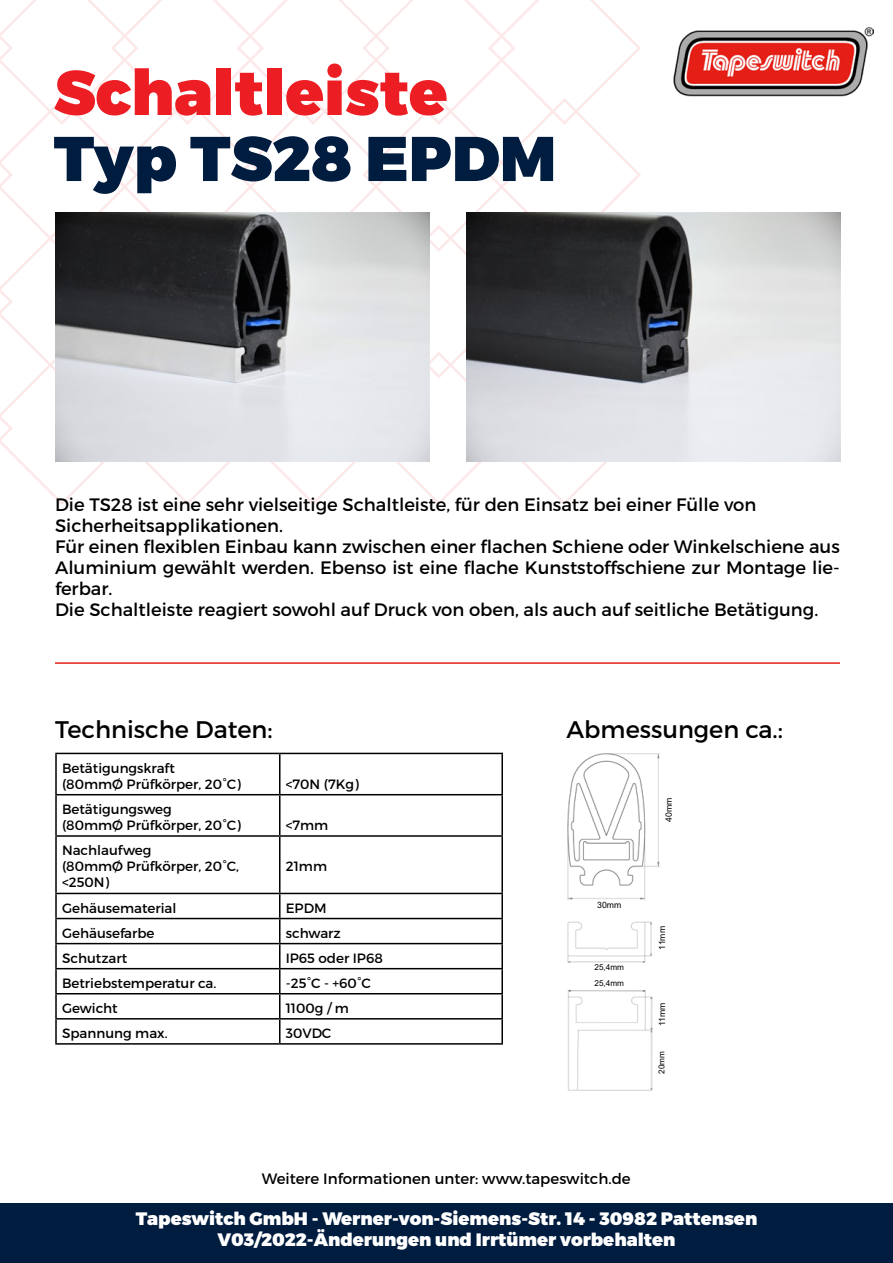
<style>
.page{position:relative;width:893px;height:1263px;background:#fff}
.page>*{position:absolute;margin:0;border:0;box-sizing:border-box;transform-origin:0 0}
.t1{font:900 63px "Montserrat";color:#ed1d24}
.t2{font:900 63px "Montserrat";color:#001c3f}
.t3{font:24px "Montserrat";color:#000}
.t4{font:18px/21px "Montserrat";color:#000}
.t5{font:900 18px/21.6px "Montserrat";color:#fff;text-align:center}
.t6{font:15px "Montserrat";color:#000}
.t7{font:13.5px/16.2px "Montserrat";color:#000}
.t8{font:8.7px "Arial";color:#000}
.t9{font:8.1px/16px "Arial";color:#000}
</style>
<div class="page">
<img style="left:673px;top:26px;width:201px;height:70px">
<svg style="left:0;top:0;width:643px;height:505px"></svg>
<div style="left:0;top:1203px;width:893px;height:60px;background:#001c3f"></div>
<img style="left:567px;top:753px;width:93px;height:147px">
<img style="left:567px;top:921px;width:85px;height:42px">
<img style="left:567px;top:989px;width:85px;height:102px">
<hr style="left:55px;top:753px;width:225px;height:1px;background:#000">
<hr style="left:55px;top:754px;width:2px;height:40px;background:#000">
<hr style="left:280px;top:753px;width:223px;height:1px;background:#000">
<hr style="left:279px;top:754px;width:1px;height:40px;background:#000">
<hr style="left:501px;top:754px;width:2px;height:40px;background:#000">
<hr style="left:55px;top:794px;width:225px;height:1px;background:#000">
<hr style="left:55px;top:795px;width:2px;height:40px;background:#000">
<hr style="left:280px;top:794px;width:223px;height:1px;background:#000">
<hr style="left:279px;top:795px;width:1px;height:40px;background:#000">
<hr style="left:501px;top:795px;width:2px;height:40px;background:#000">
<hr style="left:55px;top:835px;width:225px;height:2px;background:#000">
<hr style="left:55px;top:837px;width:2px;height:56px;background:#000">
<hr style="left:280px;top:835px;width:223px;height:2px;background:#000">
<hr style="left:279px;top:837px;width:1px;height:56px;background:#000">
<hr style="left:501px;top:837px;width:2px;height:56px;background:#000">
<hr style="left:55px;top:893px;width:225px;height:1px;background:#000">
<hr style="left:55px;top:894px;width:2px;height:24px;background:#000">
<hr style="left:280px;top:893px;width:223px;height:1px;background:#000">
<hr style="left:501px;top:894px;width:2px;height:24px;background:#000">
<hr style="left:55px;top:918px;width:225px;height:1px;background:#000">
<hr style="left:55px;top:919px;width:2px;height:24px;background:#000">
<hr style="left:280px;top:918px;width:223px;height:1px;background:#000">
<hr style="left:501px;top:919px;width:2px;height:24px;background:#000">
<hr style="left:55px;top:943px;width:225px;height:1px;background:#000">
<hr style="left:55px;top:944px;width:2px;height:24px;background:#000">
<hr style="left:280px;top:943px;width:223px;height:1px;background:#000">
<hr style="left:501px;top:944px;width:2px;height:24px;background:#000">
<hr style="left:55px;top:968px;width:225px;height:1px;background:#000">
<hr style="left:55px;top:969px;width:2px;height:24px;background:#000">
<hr style="left:280px;top:968px;width:223px;height:1px;background:#000">
<hr style="left:501px;top:969px;width:2px;height:24px;background:#000">
<hr style="left:55px;top:993px;width:225px;height:1px;background:#000">
<hr style="left:55px;top:994px;width:2px;height:24px;background:#000">
<hr style="left:280px;top:993px;width:223px;height:1px;background:#000">
<hr style="left:501px;top:994px;width:2px;height:24px;background:#000">
<hr style="left:55px;top:1018px;width:225px;height:1px;background:#000">
<hr style="left:55px;top:1019px;width:2px;height:24px;background:#000">
<hr style="left:280px;top:1018px;width:223px;height:1px;background:#000">
<svg style="left:279px;top:894px;width:1px;height:149px"></svg>
<hr style="left:501px;top:1019px;width:2px;height:24px;background:#000">
<hr style="left:55px;top:1043px;width:225px;height:2px;background:#000">
<hr style="left:280px;top:1043px;width:223px;height:2px;background:#000">
<hr style="left:55px;top:662px;width:785px;height:2px;background:#e51f16">
<img style="left:56px;top:213px;width:373px;height:249px">
<img style="left:467px;top:213px;width:374px;height:249px">
<h1 class="t1" style="left:54px;top:53px;width:395px">Schaltleiste</h1>
<h1 class="t2" style="left:54px;top:119px;width:504px">Typ TS28 EPDM</h1>
<p class="t4" style="left:55px;top:494px;width:786px">Die TS28 ist eine sehr vielseitige Schaltleiste, für den Einsatz bei einer Fülle von Sicherheitsapplikationen.<br>Für einen flexiblen Einbau kann zwischen einer flachen Schiene oder Winkelschiene aus Aluminium gewählt werden. Ebenso ist eine flache Kunststoffschiene zur Montage lie&shy;ferbar.<br>Die Schaltleiste reagiert sowohl auf Druck von oben, als auch auf seitliche Betätigung.</p>
<h2 class="t3" style="left:55px;top:714px;width:219px">Technische Daten:</h2>
<h2 class="t3" style="left:567px;top:714px;width:218px">Abmessungen ca.:</h2>
<p class="t7" style="left:62px;top:759px;width:180px">Betätigungskraft<br>(80mmØ Prüfkörper, 20°C)</p>
<p class="t7" style="left:62px;top:801px;width:180px">Betätigungsweg<br>(80mmØ Prüfkörper, 20°C)</p>
<p class="t7" style="left:62px;top:842px;width:179px">Nachlaufweg<br>(80mmØ Prüfkörper, 20°C, &lt;250N)</p>
<p class="t7" style="left:286px;top:776px;width:74px">&lt;70N (7Kg)</p>
<p class="t7" style="left:286px;top:817px;width:44px">&lt;7mm</p>
<p class="t7" style="left:286px;top:858px;width:43px">21mm</p>
<p class="t7" style="left:62px;top:899px;width:116px">Gehäusematerial</p>
<p class="t7" style="left:286px;top:899px;width:42px">EPDM</p>
<p class="t7" style="left:62px;top:925px;width:94px">Gehäusefarbe</p>
<p class="t7" style="left:286px;top:925px;width:57px">schwarz</p>
<p class="t7" style="left:62px;top:950px;width:67px">Schutzart</p>
<p class="t7" style="left:286px;top:950px;width:99px">IP65 oder IP68</p>
<p class="t7" style="left:62px;top:975px;width:156px">Betriebstemperatur ca.</p>
<p class="t7" style="left:286px;top:975px;width:87px">-25°C - +60°C</p>
<p class="t7" style="left:62px;top:1000px;width:57px">Gewicht</p>
<p class="t7" style="left:286px;top:1000px;width:65px">1100g / m</p>
<p class="t7" style="left:62px;top:1025px;width:107px">Spannung max.</p>
<p class="t7" style="left:286px;top:1025px;width:47px">30VDC</p>
<p class="t8" style="left:597px;top:899px;width:26px">30mm</p>
<p class="t9" style="left:594px;top:959px;width:31px">25,4mm<br>25,4mm</p>
<p class="t8" style="left:663px;top:822px;width:26px;rotate:-90deg">40mm</p>
<p class="t8" style="left:656px;top:950px;width:25px;rotate:-90deg">11mm</p>
<p class="t8" style="left:656px;top:1026px;width:25px;rotate:-90deg">11mm</p>
<p class="t9" style="left:654px;top:1074px;width:24px;rotate:-90deg">20mm</p>
<p class="t6" style="left:262px;top:1169px;width:370px">Weitere Informationen unter: www.tapeswitch.de</p>
<p class="t5" style="left:136px;top:1208px;width:623px">Tapeswitch GmbH - Werner-von-Siemens-Str. 14 - 30982 Pattensen<br>V03/2022-Änderungen und Irrtümer vorbehalten</p>
</div>
